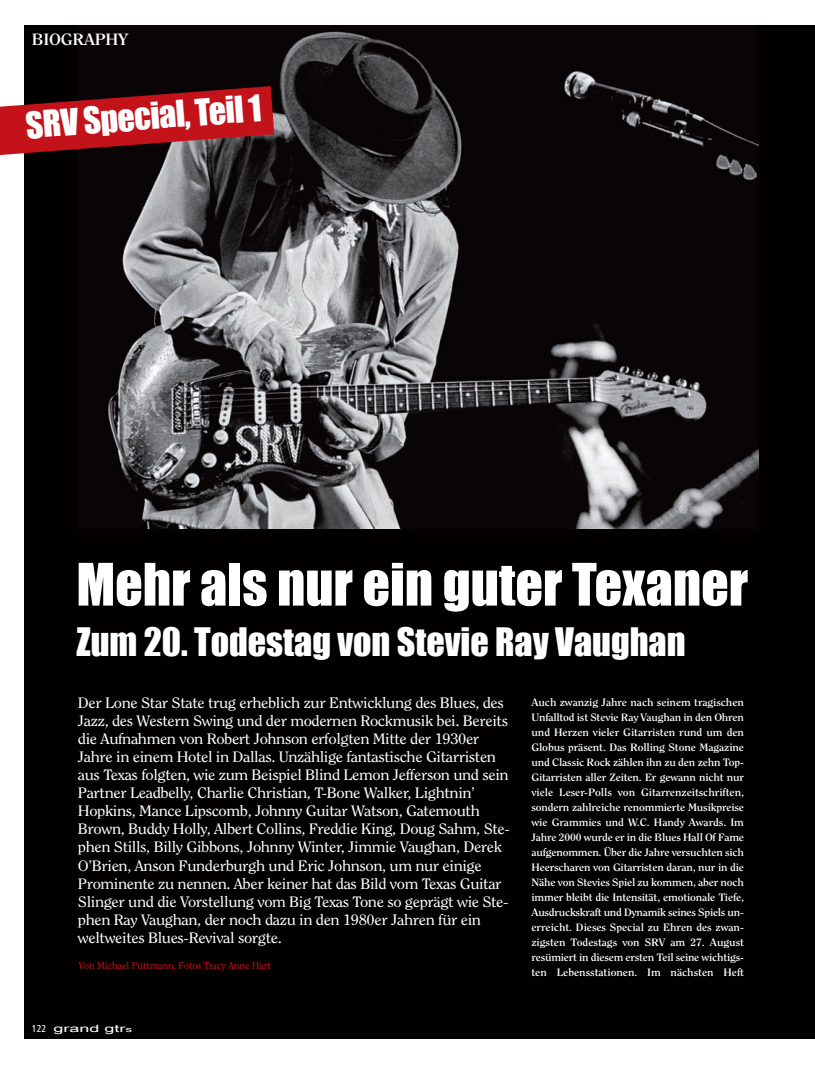
<style>
.page{position:relative;width:815px;height:1065px;background:#fff}
.page>*{position:absolute;margin:0;border:0;box-sizing:border-box;transform-origin:0 0}
.t1{font:54px "Impact";color:#fff}
.t2{font:36px "Impact";color:#fff}
.t3{font:34px "Impact";color:#fff}
.t4{font:700 16.25px "Clearface Std";letter-spacing:-.015em;color:#fff;scale:1.1 1}
.t5{font:15px/18.1px "Clearface Std";letter-spacing:-.025em;color:#fff;scale:1.1 1}
.t6{font:700 10.62px/15px "Clearface Std";letter-spacing:-.005em;color:#fff;text-align:justify;scale:1.1 1}
.t7{font:10px "Clearface Std";color:#c4121a}
.t8{font:10px "Arial";color:#fff;scale:1.8 1}
.s1{font-family:"Frutiger LT Std";font-stretch:condensed}
.s2{font-size:7.5px}
</style>
<div class="page">
<div style="left:25px;top:26px;width:790px;height:1013px;background:#020100"></div>
<img style="left:108px;top:31px;width:650px;height:498px">
<svg style="left:0;top:86px;width:274px;height:70px"></svg>
<p class="t4" style="left:32px;top:32px;width:89px">BIOGRAPHY</p>
<h3 class="t3" style="left:25px;top:104px;width:238px;rotate:-4deg">SRV Special, Teil 1</h3>
<h1 class="t1" style="left:76px;top:551px;width:673px">Mehr als nur ein guter Texaner</h1>
<h2 class="t2" style="left:76px;top:620px;width:611px">Zum 20. Todestag von Stevie Ray Vaughan</h2>
<p class="t5" style="left:78px;top:694px;width:394px">Der Lone Star State trug erheblich zur Entwicklung des Blues, des Jazz, des Western Swing und der modernen Rockmusik bei. Bereits die Aufnahmen von Robert Johnson erfolgten Mitte der 1930er Jahre in einem Hotel in Dallas. Unzählige fantastische Gitarristen aus Texas folgten, wie zum Beispiel Blind Lemon Jefferson und sein Partner Leadbelly, Charlie Christian, T-Bone Walker, Lightnin’ Hopkins, Mance Lipscomb, Johnny Guitar Watson, Gatemouth Brown, Buddy Holly, Albert Collins, Freddie King, Doug Sahm, Ste&shy;phen Stills, Billy Gibbons, Johnny Winter, Jimmie Vaughan, Derek O’Brien, Anson Funderburgh und Eric Johnson, um nur einige Prominente zu nennen. Aber keiner hat das Bild vom Texas Guitar Slinger und die Vorstellung vom Big Texas Tone so geprägt wie Ste&shy;phen Ray Vaughan, der noch dazu in den 1980er Jahren für ein weltweites Blues-Revival sorgte.</p>
<p class="t7" style="left:79px;top:961px;width:193px">Von Michael Püttmann, Fotos Tracy Anne Hart</p>
<p class="t6" style="left:531px;top:695px;width:195px">Auch zwanzig Jahre nach seinem tragischen Unfalltod ist Stevie Ray Vaughan in den Ohren und Herzen vieler Gitarristen rund um den Globus präsent. Das Rolling Stone Magazine und Classic Rock zählen ihn zu den zehn Top-Gitarristen aller Zeiten. Er gewann nicht nur viele Leser-Polls von Gitarrenzeitschriften, sondern zahlreiche renommierte Musikpreise wie Grammies und W.C. Handy Awards. Im Jahre 2000 wurde er in die Blues Hall Of Fame aufgenommen. Über die Jahre versuchten sich Heerscharen von Gitarristen daran, nur in die Nähe von Stevies Spiel zu kommen, aber noch immer bleibt die Intensität, emotionale Tiefe, Ausdruckskraft und Dynamik seines Spiels un&shy;erreicht. Dieses Special zu Ehren des zwan&shy;zigsten Todestags von SRV am 27. August resümiert in diesem ersten Teil seine wichtigs&shy;ten Lebensstationen. Im nächsten Heft</p>
<p class="t8" style="left:32px;top:1023px;width:57px"><span class="s1">122</span> grand gtr<span class="s2">s</span></p>
</div>
